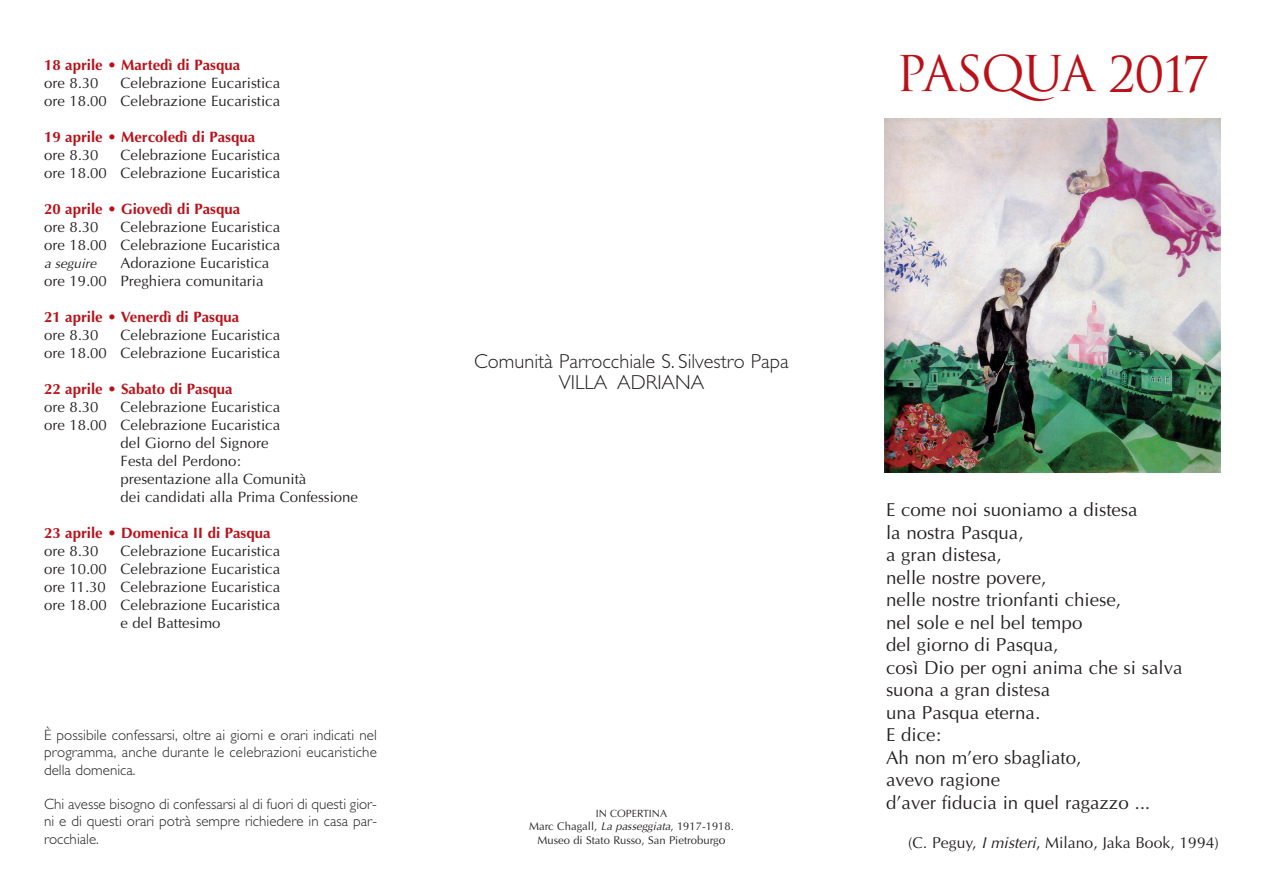
<style>
.page{position:relative;width:1263px;height:893px;background:#fff}
.page>*{position:absolute;margin:0;border:0;box-sizing:border-box;transform-origin:0 0}
.t1{font:48px "Trajan";letter-spacing:-.05em;color:#bb1018}
.t2{font:300 20.25px/21px "Gill Sans";color:#231f20;text-align:center}
.t3{font:18.75px/22.5px "Optima";color:#231f20}
.t4{font:15.75px "Optima";color:#231f20}
.t5{font:15px/18px "Optima";color:#231f20;text-align:right}
.t6{font:300 15px/17.2px "Gill Sans";color:#231f20;text-align:justify}
.t7{font:700 15px "Optima";color:#bb1018}
.t8{font:italic 13.5px "Optima";color:#231f20}
.t9{font:11.25px/13.5px "Optima";color:#231f20;text-align:center}
.t10{font:10.5px "Optima";color:#231f20}
.s1{font-style:italic}
.s2{font-size:12px}
</style>
<div class="page">
<img style="left:884px;top:118px;width:336px;height:354px">
<p class="t7" style="left:44px;top:59px;width:198px">18 aprile • Martedì di Pasqua</p>
<p class="t5" style="left:44px;top:76px;width:56px">ore 8.30</p>
<p class="t5" style="left:44px;top:76px;width:238px">Celebrazione Eucaristica<br>ore 18.00 Celebrazione Eucaristica</p>
<p class="t7" style="left:44px;top:131px;width:213px">19 aprile • Mercoledì di Pasqua</p>
<p class="t5" style="left:44px;top:148px;width:56px">ore 8.30</p>
<p class="t5" style="left:44px;top:148px;width:238px">Celebrazione Eucaristica<br>ore 18.00 Celebrazione Eucaristica</p>
<p class="t7" style="left:44px;top:203px;width:198px">20 aprile • Giovedì di Pasqua</p>
<p class="t5" style="left:44px;top:220px;width:56px">ore 8.30</p>
<p class="t5" style="left:44px;top:220px;width:238px">Celebrazione Eucaristica<br>ore 18.00 Celebrazione Eucaristica</p>
<p class="t8" style="left:44px;top:258px;width:57px">a seguire</p>
<p class="t5" style="left:44px;top:256px;width:227px;text-align:left;text-indent:77px">Adorazione Eucaristica ore 19.00 Preghiera comunitaria</p>
<p class="t7" style="left:44px;top:311px;width:197px">21 aprile • Venerdì di Pasqua</p>
<p class="t5" style="left:44px;top:328px;width:56px">ore 8.30</p>
<p class="t5" style="left:44px;top:328px;width:238px">Celebrazione Eucaristica<br>ore 18.00 Celebrazione Eucaristica</p>
<p class="t7" style="left:44px;top:383px;width:190px">22 aprile • Sabato di Pasqua</p>
<p class="t5" style="left:44px;top:400px;width:56px">ore 8.30</p>
<p class="t5" style="left:121px;top:400px;width:161px">Celebrazione Eucaristica</p>
<p class="t5" style="left:44px;top:418px;width:238px">ore 18.00 Celebrazione Eucaristica</p>
<p class="t5" style="left:121px;top:436px;width:149px">del Giorno del Signore</p>
<p class="t5" style="left:121px;top:454px;width:122px">Festa del Perdono:</p>
<p class="t5" style="left:121px;top:472px;width:187px">presentazione alla Comunità</p>
<p class="t5" style="left:121px;top:490px;width:239px">dei candidati alla Prima Confessione</p>
<p class="t7" style="left:44px;top:527px;width:228px">23 aprile • Domenica II di Pasqua</p>
<p class="t5" style="left:44px;top:544px;width:56px">ore 8.30</p>
<p class="t5" style="left:121px;top:544px;width:161px">Celebrazione Eucaristica</p>
<p class="t5" style="left:44px;top:562px;width:238px">ore 10.00 Celebrazione Eucaristica</p>
<p class="t5" style="left:44px;top:580px;width:238px">ore 11.30 Celebrazione Eucaristica</p>
<p class="t5" style="left:44px;top:598px;width:238px">ore 18.00 Celebrazione Eucaristica</p>
<p class="t5" style="left:121px;top:616px;width:102px">e del Battesimo</p>
<h2 class="t2" style="left:474px;top:353px;width:316px">Comunità Parrocchiale S. Silvestro Papa<br>VILLA ADRIANA</h2>
<p class="t6" style="left:44px;top:728px;width:334px">È possibile confessarsi, oltre ai giorni e orari indicati nel programma, anche durante le celebrazioni eucaristiche della domenica.</p>
<p class="t6" style="left:44px;top:797px;width:334px">Chi avesse bisogno di confessarsi al di fuori di questi gior&shy;ni e di questi orari potrà sempre richiedere in casa par&shy;rocchiale.</p>
<p class="t10" style="left:596px;top:809px;width:73px">IN COPERTINA</p>
<p class="t9" style="left:529px;top:821px;width:206px">Marc Chagall, <span class="s1">La passeggiata</span>, 1917-1918.<br>Museo di Stato Russo, San Pietroburg<span class="s2">o</span></p>
<h1 class="t1" style="left:896px;top:47px;width:315px">PASQUA 2017</h1>
<p class="t3" style="left:886px;top:500px;width:298px">E come noi suoniamo a distesa<br>la nostra Pasqua,<br>a gran distesa,<br>nelle nostre povere,<br>nelle nostre trionfanti chiese,<br>nel sole e nel bel tempo<br>del giorno di Pasqua,<br>così Dio per ogni anima che si salva suona a gran distesa<br>una Pasqua eterna.<br>E dice:<br>Ah non m’ero sbagliato,<br>avevo ragione<br>d’aver fiducia in quel ragazzo ...</p>
<p class="t4" style="left:908px;top:836px;width:312px">(C. Peguy, <span class="s1">I misteri</span>, Milano, Jaka Book, 1994)</p>
</div>
